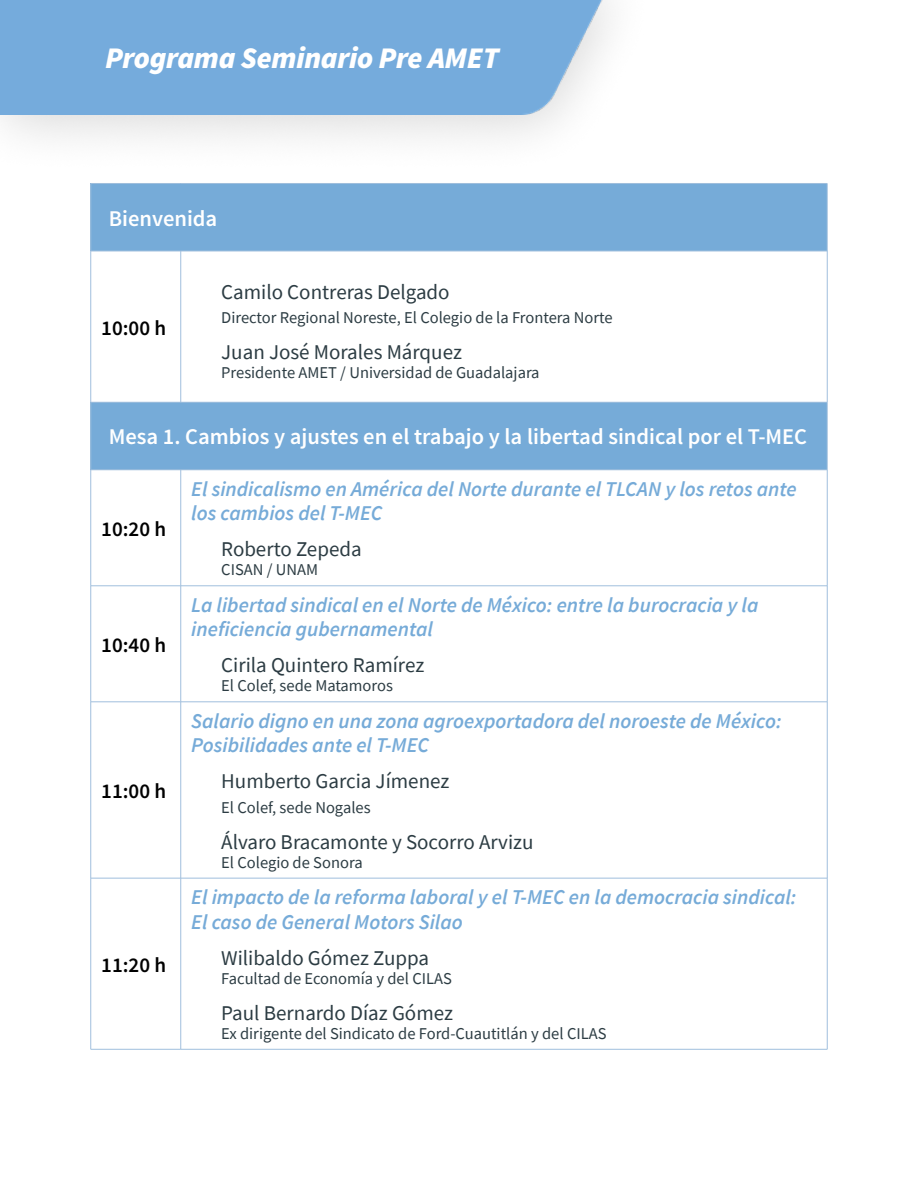
<style>
.page{position:relative;width:918px;height:1188px;background:#fff}
.page>*{position:absolute;margin:0;border:0;box-sizing:border-box;transform-origin:0 0}
.t1{font:italic 900 30px "Source Sans Pro";letter-spacing:-.01em;color:#fff}
.t2{font:600 22.5px "Source Sans Pro";color:#fff}
.t3{font:italic 600 21px/24.2px "Source Sans Pro";color:#76abd8}
.t4{font:21px "Source Sans Pro";color:#2c3c43}
.t5{font:600 21px "Source Sans Pro";color:#000}
.t6{font:16.5px "Source Sans Pro";color:#2c3c43}
</style>
<div class="page">
<div style="left:0;top:0;width:663px;height:177px;background:#000;opacity:.15"></div>
<div style="left:0;top:0;width:613px;height:114px;background:#75abdc"></div>
<div style="left:91px;top:183px;width:736px;height:68px;background:#76abd8"></div>
<div style="left:91px;top:402px;width:736px;height:68px;background:#76abd8"></div>
<hr style="left:91px;top:183px;width:90px;height:1px;background:#a0bfdd">
<hr style="left:90px;top:183px;width:1px;height:68px;background:#a0bfdd">
<hr style="left:181px;top:183px;width:646px;height:1px;background:#a0bfdd">
<hr style="left:827px;top:183px;width:1px;height:68px;background:#a0bfdd">
<hr style="left:91px;top:251px;width:90px;height:1px;background:#a0bfdd">
<hr style="left:90px;top:251px;width:1px;height:151px;background:#a0bfdd">
<hr style="left:181px;top:251px;width:646px;height:1px;background:#a0bfdd">
<hr style="left:180px;top:251px;width:1px;height:151px;background:#a0bfdd">
<hr style="left:827px;top:251px;width:1px;height:151px;background:#a0bfdd">
<hr style="left:91px;top:402px;width:90px;height:1px;background:#a0bfdd">
<hr style="left:90px;top:402px;width:1px;height:68px;background:#a0bfdd">
<hr style="left:181px;top:402px;width:646px;height:1px;background:#a0bfdd">
<hr style="left:827px;top:402px;width:1px;height:68px;background:#a0bfdd">
<hr style="left:91px;top:470px;width:90px;height:1px;background:#a0bfdd">
<hr style="left:90px;top:470px;width:1px;height:116px;background:#a0bfdd">
<hr style="left:181px;top:470px;width:646px;height:1px;background:#a0bfdd">
<hr style="left:180px;top:470px;width:1px;height:116px;background:#a0bfdd">
<hr style="left:827px;top:470px;width:1px;height:116px;background:#a0bfdd">
<hr style="left:91px;top:586px;width:90px;height:1px;background:#a0bfdd">
<hr style="left:90px;top:586px;width:1px;height:116px;background:#a0bfdd">
<hr style="left:181px;top:586px;width:646px;height:1px;background:#a0bfdd">
<hr style="left:180px;top:586px;width:1px;height:116px;background:#a0bfdd">
<hr style="left:827px;top:586px;width:1px;height:116px;background:#a0bfdd">
<hr style="left:91px;top:702px;width:90px;height:1px;background:#a0bfdd">
<hr style="left:90px;top:702px;width:1px;height:176px;background:#a0bfdd">
<hr style="left:181px;top:702px;width:646px;height:1px;background:#a0bfdd">
<hr style="left:180px;top:702px;width:1px;height:176px;background:#a0bfdd">
<hr style="left:827px;top:702px;width:1px;height:176px;background:#a0bfdd">
<hr style="left:91px;top:878px;width:90px;height:1px;background:#a0bfdd">
<hr style="left:90px;top:878px;width:1px;height:171px;background:#a0bfdd">
<hr style="left:181px;top:878px;width:646px;height:1px;background:#a0bfdd">
<hr style="left:180px;top:878px;width:1px;height:171px;background:#a0bfdd">
<hr style="left:827px;top:878px;width:1px;height:171px;background:#a0bfdd">
<hr style="left:91px;top:1049px;width:90px;height:1px;background:#a0bfdd">
<hr style="left:181px;top:1049px;width:646px;height:1px;background:#a0bfdd">
<h1 class="t1" style="left:105px;top:38px;width:395px">Programa Seminario Pre AMET</h1>
<p class="t2" style="left:109px;top:204px;width:110px">Bienvenida</p>
<p class="t5" style="left:101px;top:314px;width:66px">10:00 h</p>
<p class="t4" style="left:221px;top:278px;width:230px">Camilo Contreras Delgado</p>
<p class="t6" style="left:221px;top:307px;width:393px">Director Regional Noreste, El Colegio de la Frontera Norte</p>
<p class="t4" style="left:221px;top:339px;width:242px">Juan José Morales Márquez</p>
<p class="t6" style="left:221px;top:362px;width:320px">Presidente AMET / Universidad de Guadalajara</p>
<p class="t2" style="left:109px;top:423px;width:700px">Mesa 1. Cambios y ajustes en el trabajo y la libertad sindical por el T-MEC</p>
<p class="t5" style="left:101px;top:515px;width:66px">10:20 h</p>
<p class="t5" style="left:101px;top:631px;width:66px">10:40 h</p>
<p class="t5" style="left:101px;top:778px;width:66px">11:00 h</p>
<p class="t5" style="left:101px;top:951px;width:66px">11:20 h</p>
<p class="t3" style="left:191px;top:477px;width:607px">El sindicalismo en América del Norte durante el TLCAN y los retos ante los cambios del T-MEC</p>
<p class="t4" style="left:221px;top:536px;width:142px">Roberto Zepeda</p>
<p class="t6" style="left:221px;top:559px;width:98px">CISAN / UNAM</p>
<p class="t3" style="left:191px;top:593px;width:569px">La libertad sindical en el Norte de México: entre la burocracia y la ineficiencia gubernamental</p>
<p class="t4" style="left:221px;top:652px;width:205px">Cirila Quintero Ramírez</p>
<p class="t6" style="left:221px;top:675px;width:173px">El Colef, sede Matamoros</p>
<p class="t3" style="left:191px;top:709px;width:592px">Salario digno en una zona agroexportadora del noroeste de México:<br>Posibilidades ante el T-MEC</p>
<p class="t4" style="left:221px;top:768px;width:230px">Humberto Garcia Jímenez</p>
<p class="t6" style="left:221px;top:797px;width:151px">El Colef, sede Nogales</p>
<p class="t4" style="left:221px;top:828px;width:314px">Álvaro Bracamonte y Socorro Arvizu</p>
<p class="t6" style="left:221px;top:852px;width:143px">El Colegio de Sonora</p>
<p class="t3" style="left:191px;top:885px;width:607px">El impacto de la reforma laboral y el T-MEC en la democracia sindical:<br>El caso de General Motors Silao</p>
<p class="t4" style="left:221px;top:944px;width:209px">Wilibaldo Gómez Zuppa</p>
<p class="t6" style="left:221px;top:968px;width:232px">Facultad de Economía y del CILAS</p>
<p class="t4" style="left:221px;top:999px;width:233px">Paul Bernardo Díaz Gómez</p>
<p class="t6" style="left:221px;top:1023px;width:387px">Ex dirigente del Sindicato de Ford-Cuautitlán y del CILAS</p>
</div>
